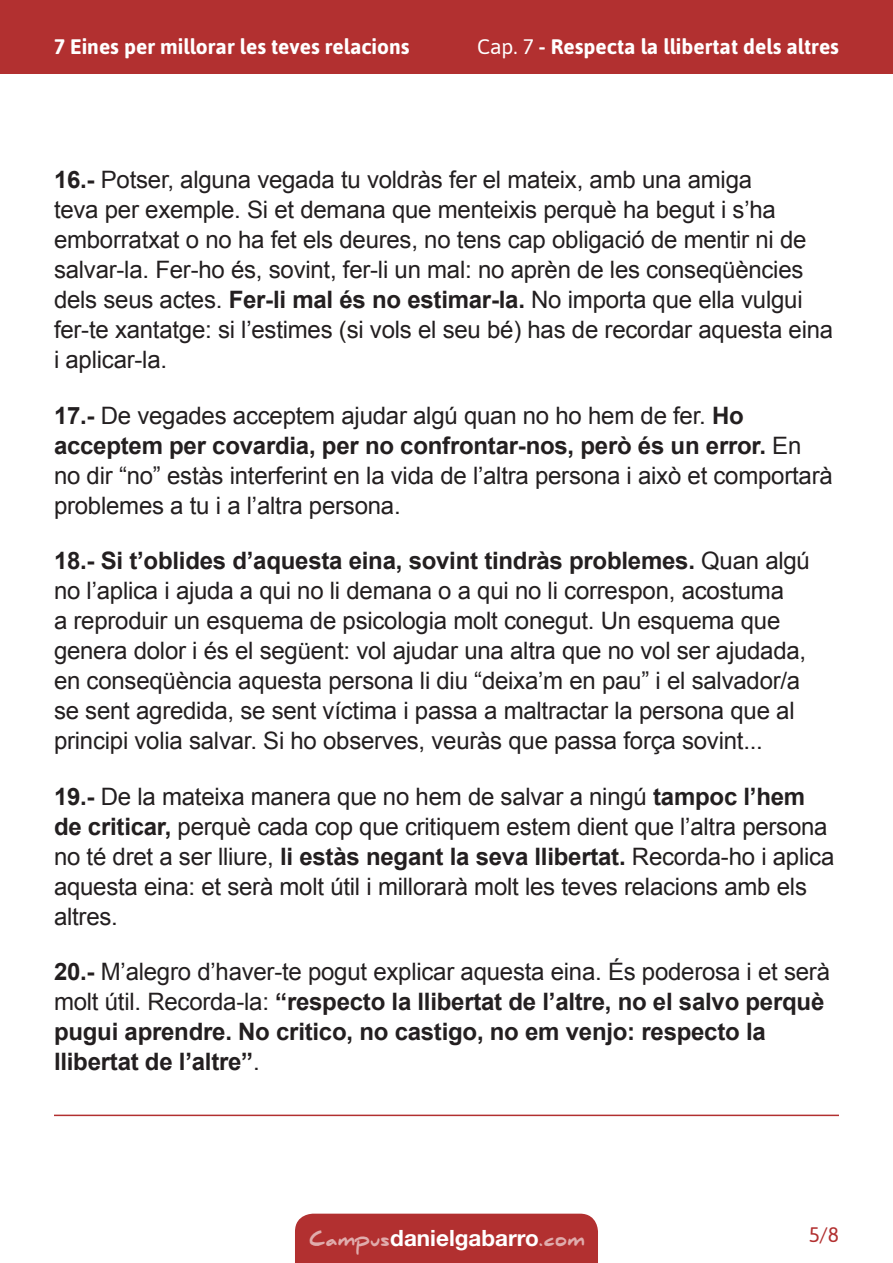
<style>
.page{position:relative;width:893px;height:1263px;background:#fff}
.page>*{position:absolute;margin:0;border:0;box-sizing:border-box;transform-origin:0 0}
.t1{font:24px/30px "Arial";letter-spacing:-.01em;color:#231f20}
.t2{font:700 24px/30px "Arial";letter-spacing:-.01em;color:#231f20}
.t3{font:700 22.5px "Helvetica Neue LT Std";color:#fff}
.t4{font:700 21px "Asap";color:#fff}
.t5{font:21px "Asap";color:#b23030}
.s1{font-weight:400}
.s2{font-weight:700}
.s3{font-family:"Daniel";font-weight:900;font-size:18px;color:#e0acac}
</style>
<div class="page">
<div style="left:295px;top:1214px;width:303px;height:49px;background:#b23030"></div>
<hr style="left:54px;top:1114px;width:785px;height:2px;background:#b23030">
<div style="left:0;top:0;width:893px;height:74px;background:#b23030"></div>
<p class="t4" style="left:54px;top:34px;width:357px">7 Eines per millorar les teves relacions</p>
<p class="t4" style="left:477px;top:34px;width:363px"><span class="s1">Cap. 7</span> - Respecta la llibertat dels altres</p>
<p class="t1" style="left:54px;top:165px;width:781px"><span class="s2">16.-</span> Potser, alguna vegada tu voldràs fer el mateix, amb una amiga<br>teva per exemple. Si et demana que menteixis perquè ha begut i s’ha emborratxat o no ha fet els deures, no tens cap obligació de mentir ni de salvar-la. Fer-ho és, sovint, fer-li un mal: no aprèn de les conseqüències dels seus actes. <span class="s2">Fer-li mal és no estimar-la.</span> No importa que ella vulgui fer-te xantatge: si l’estimes (si vols el seu bé) has de recordar aquesta eina i aplicar-la.</p>
<p class="t1" style="left:54px;top:400px;width:780px"><span class="s2">17.-</span> De vegades acceptem ajudar algú quan no ho hem de fer. <span class="s2">Ho acceptem per covardia, per no confrontar-nos, però és un error.</span> En no dir “no” estàs interferint en la vida de l’altra persona i això et comportarà problemes a tu i a l’altra persona.</p>
<p class="t1" style="left:54px;top:546px;width:757px"><span class="s2">18.- Si t’oblides d’aquesta eina, sovint tindràs problemes.</span> Quan algú no l’aplica i ajuda a qui no li demana o a qui no li correspon, acostuma<br>a reproduir un esquema de psicologia molt conegut. Un esquema que genera dolor i és el següent: vol ajudar una altra que no vol ser ajudada, en conseqüència aquesta persona li diu “deixa’m en pau” i el salvador/a se sent agredida, se sent víctima i passa a maltractar la persona que al principi volia salvar. Si ho observes, veuràs que passa força sovint...</p>
<p class="t1" style="left:54px;top:781px;width:782px"><span class="s2">19.-</span> De la mateixa manera que no hem de salvar a ningú <span class="s2">tampoc l’hem de criticar,</span> perquè cada cop que critiquem estem dient que l’altra persona no té dret a ser lliure, <span class="s2">li estàs negant la seva llibertat.</span> Recorda-ho i aplica aquesta eina: et serà molt útil i millorarà molt les teves relacions amb els altres.</p>
<p class="t2" style="left:54px;top:957px;width:777px">20.- <span class="s1">M’alegro d’haver-te pogut explicar aquesta eina. És poderosa i et serà molt útil. Recorda-la:</span> “respecto la llibertat de l’altre, no el salvo perquè pugui aprendre. No critico, no castigo, no em venjo: respecto la llibertat de l’altre”<span class="s1">.</span></p>
<p class="t3" style="left:310px;top:1224px;width:277px"><span class="s3">Campus</span>danielgabarro<span class="s3">.com</span></p>
<p class="t5" style="left:809px;top:1223px;width:32px">5/8</p>
</div>
